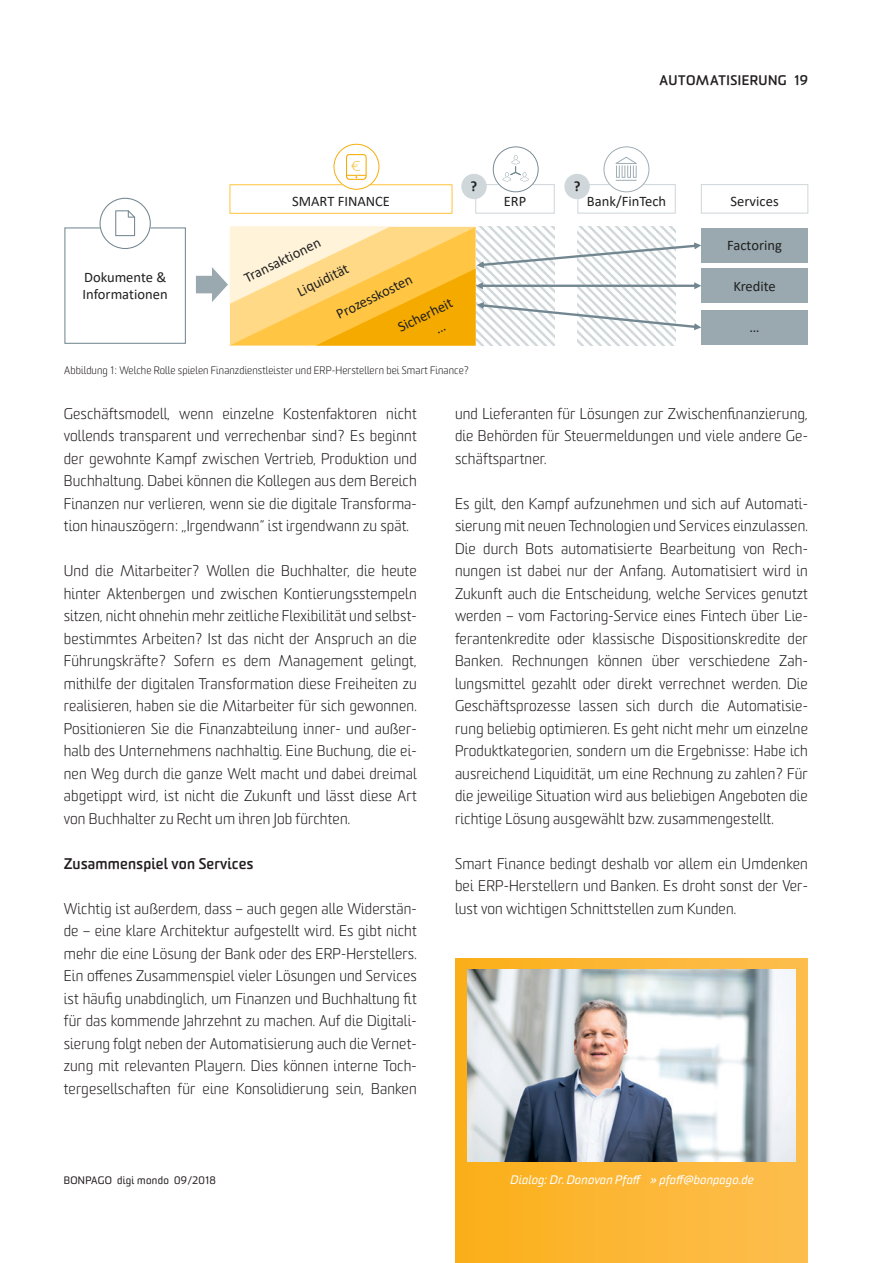
<style>
.page{position:relative;width:893px;height:1263px;background:#fff}
.page>*{position:absolute;margin:0;border:0;box-sizing:border-box;transform-origin:0 0}
.t1{font:300 15px/22.5px "Sommet Rounded";letter-spacing:.01em;color:#231f20;text-align:justify}
.t2{font:700 15px "Sommet Rounded";letter-spacing:.01em;color:#231f20}
.t3{font:14.55px/17.7px "Calibri";color:#202020}
.t4{font:700 14.55px "Calibri";color:#202020}
.t5{font:700 13.5px "Sommet Rounded";letter-spacing:.03em;color:#231f20}
.t6{font:italic 12px "Sommet Rounded";letter-spacing:.02em;color:#fff}
.t7{font:300 10.5px "Sommet Rounded";letter-spacing:.01em;color:#231f20}
.t8{font:10.5px "Sommet Rounded";letter-spacing:.03em;color:#231f20}
</style>
<div class="page">
<svg style="left:455px;top:959px;width:353px;height:304px;background:#fbb636"></svg>
<img style="left:468px;top:969px;width:327px;height:192px">
<div style="left:64px;top:227px;width:122px;height:117px;border:1px solid #728690"></div>
<div style="left:229px;top:184px;width:224px;height:30px;border:1px solid #ffc543"></div>
<svg style="left:333px;top:144px;width:46px;height:46px"></svg>
<svg style="left:196px;top:227px;width:505px;height:119px"></svg>
<div style="left:701px;top:228px;width:107px;height:35px;background:#9aa9b0"></div>
<div style="left:701px;top:268px;width:107px;height:35px;background:#9aa9b0"></div>
<div style="left:701px;top:310px;width:107px;height:35px;background:#9aa9b0"></div>
<div style="left:475px;top:184px;width:80px;height:30px;border:1px solid #d0d7da"></div>
<svg style="left:493px;top:146px;width:46px;height:46px"></svg>
<div style="left:577px;top:184px;width:99px;height:30px;border:1px solid #d0d7da"></div>
<div style="left:565px;top:174px;width:24px;height:25px;background:#d0d7da;border-radius:50%"></div>
<div style="left:564px;top:174px;width:26px;height:25px;border:1px solid #d0d7da;border-radius:50%"></div>
<svg style="left:603px;top:146px;width:46px;height:46px"></svg>
<svg style="left:100px;top:198px;width:51px;height:51px"></svg>
<div style="left:701px;top:184px;width:107px;height:30px;border:1px solid #d0d7da"></div>
<div style="left:462px;top:174px;width:24px;height:25px;background:#d0d7da;border-radius:50%"></div>
<div style="left:461px;top:174px;width:26px;height:25px;border:1px solid #d0d7da;border-radius:50%"></div>
<p class="t5" style="left:660px;top:72px;width:129px">AUTOMATISIERUNG</p>
<p class="t5" style="left:794px;top:72px;width:15px">19</p>
<p class="t3" style="left:83px;top:268px;width:87px">Dokumente &amp;<br>Informationen</p>
<p class="t3" style="left:292px;top:192px;width:99px">SMART FINANCE</p>
<p class="t3" style="left:241px;top:270px;width:85px;rotate:-26deg">Transaktionen</p>
<p class="t3" style="left:294px;top:284px;width:57px;rotate:-26deg">Liquidität</p>
<p class="t3" style="left:333px;top:306px;width:84px;rotate:-26deg">Prozesskosten</p>
<p class="t3" style="left:424px;top:305px;width:28px;text-indent:-33px;rotate:-26deg">Sicherheit …</p>
<p class="t4" style="left:471px;top:176px;width:8px">?</p>
<p class="t7" style="left:64px;top:364px;width:406px">Abbildung 1: Welche Rolle spielen Finanzdienstleister und ERP-Herstellern bei Smart Finance?</p>
<p class="t4" style="left:574px;top:176px;width:8px">?</p>
<p class="t3" style="left:504px;top:191px;width:24px">ERP</p>
<p class="t3" style="left:587px;top:191px;width:81px">Bank/FinTech</p>
<p class="t3" style="left:730px;top:191px;width:50px">Services</p>
<p class="t3" style="left:727px;top:236px;width:56px">Factoring</p>
<p class="t3" style="left:733px;top:276px;width:44px">Kredite</p>
<p class="t3" style="left:750px;top:318px;width:12px">…</p>
<p class="t1" style="left:64px;top:403px;width:354px">Geschäftsmodell, wenn einzelne Kostenfaktoren nicht vollends transparent und verrechenbar sind? Es beginnt der gewohnte Kampf zwischen Vertrieb, Produktion und Buchhaltung. Dabei können die Kollegen aus dem Bereich Finanzen nur verlieren, wenn sie die digitale Transforma&shy;tion hinauszögern: „Irgendwann“ ist irgendwann zu spät.</p>
<p class="t1" style="left:64px;top:560px;width:354px">Und die Mitarbeiter? Wollen die Buchhalter, die heute hinter Aktenbergen und zwischen Kontierungsstempeln sitzen, nicht ohnehin mehr zeitliche Flexibilität und selbst&shy;bestimmtes Arbeiten? Ist das nicht der Anspruch an die Führungskräfte? Sofern es dem Management gelingt, mithilfe der digitalen Transformation diese Freiheiten zu realisieren, haben sie die Mitarbeiter für sich gewonnen.<br>Positionieren Sie die Finanzabteilung inner- und außer&shy;halb des Unternehmens nachhaltig. Eine Buchung, die ei&shy;nen Weg durch die ganze Welt macht und dabei dreimal abgetippt wird, ist nicht die Zukunft und lässt diese Art von Buchhalter zu Recht um ihren Job fürchten.</p>
<p class="t2" style="left:64px;top:854px;width:191px">Zusammenspiel von Services</p>
<p class="t1" style="left:64px;top:898px;width:354px">Wichtig ist außerdem, dass – auch gegen alle Widerstän&shy;de – eine klare Architektur aufgestellt wird. Es gibt nicht mehr die eine Lösung der Bank oder des ERP-Herstellers.<br>Ein offenes Zusammenspiel vieler Lösungen und Services ist häufig unabdinglich, um Finanzen und Buchhaltung fit für das kommende Jahrzehnt zu machen. Auf die Digitali&shy;sierung folgt neben der Automatisierung auch die Vernet&shy;zung mit relevanten Playern. Dies können interne Toch&shy;tergesellschaften für eine Konsolidierung sein, Banken</p>
<p class="t8" style="left:64px;top:1174px;width:154px">BONPAGO digi mondo 09/2018</p>
<p class="t1" style="left:455px;top:403px;width:354px">und Lieferanten für Lösungen zur Zwischenfinanzierung, die Behörden für Steuermeldungen und viele andere Ge&shy;schäftspartner.</p>
<p class="t1" style="left:455px;top:493px;width:354px">Es gilt, den Kampf aufzunehmen und sich auf Automati&shy;sierung mit neuen Technologien und Services einzulassen.<br>Die durch Bots automatisierte Bearbeitung von Rech&shy;nungen ist dabei nur der Anfang. Automatisiert wird in Zukunft auch die Entscheidung, welche Services genutzt werden – vom Factoring-Service eines Fintech über Lie&shy;ferantenkredite oder klassische Dispositionskredite der Banken. Rechnungen können über verschiedene Zah&shy;lungsmittel gezahlt oder direkt verrechnet werden. Die Geschäftsprozesse lassen sich durch die Automatisie&shy;rung beliebig optimieren. Es geht nicht mehr um einzelne Produktkategorien, sondern um die Ergebnisse: Habe ich ausreichend Liquidität, um eine Rechnung zu zahlen? Für die jeweilige Situation wird aus beliebigen Angeboten die richtige Lösung ausgewählt bzw. zusammengestellt.</p>
<p class="t1" style="left:455px;top:853px;width:354px">Smart Finance bedingt deshalb vor allem ein Umdenken bei ERP-Herstellern und Banken. Es droht sonst der Ver&shy;lust von wichtigen Schnittstellen zum Kunden.</p>
<p class="t6" style="left:510px;top:1172px;width:245px">Dialog: Dr. Donovan Pfaff » pfaff@bonpago.de</p>
</div>
